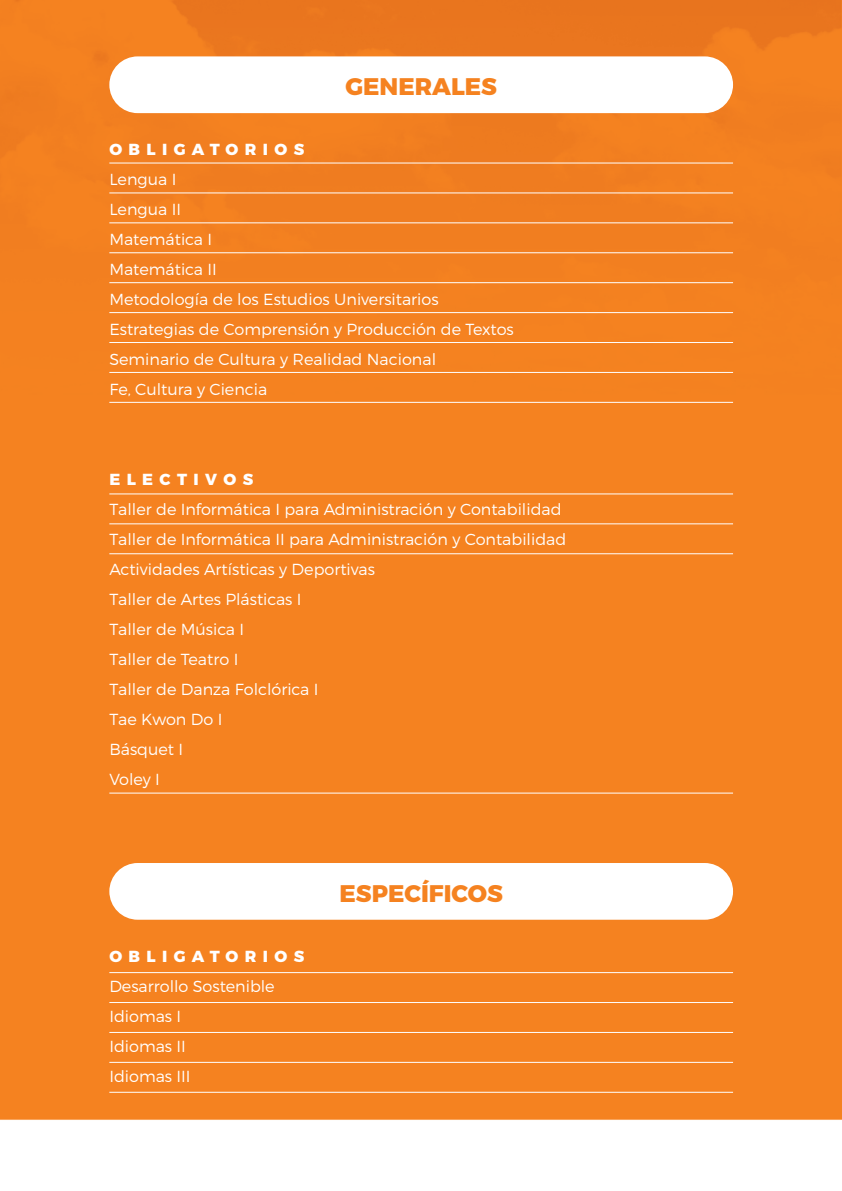
<style>
.page{position:relative;width:842px;height:1191px;background:#fff}
.page>*{position:absolute;margin:0;border:0;box-sizing:border-box;transform-origin:0 0}
.t1{font:800 24px "Montserrat";color:#f58220}
.t2{font:300 16px/30px "Montserrat";color:#fff}
.t3{font:800 16px "Montserrat";letter-spacing:.4em;color:#fff}
</style>
<div class="page">
<div style="left:0;top:0;width:842px;height:1120px;background:#f58220"></div>
<div style="left:109px;top:56px;width:624px;height:57px;background:#fff;border-radius:28px"></div>
<div style="left:109px;top:863px;width:624px;height:56px;background:#fff;border-radius:28px"></div>
<hr style="left:109px;top:163px;width:624px;height:1px;background:#fff">
<hr style="left:109px;top:193px;width:624px;height:1px;background:#fff">
<hr style="left:109px;top:222px;width:624px;height:1px;background:#fff">
<hr style="left:109px;top:252px;width:624px;height:1px;background:#fff">
<hr style="left:109px;top:282px;width:624px;height:1px;background:#fff">
<hr style="left:109px;top:312px;width:624px;height:1px;background:#fff">
<hr style="left:109px;top:342px;width:624px;height:1px;background:#fff">
<hr style="left:109px;top:372px;width:624px;height:1px;background:#fff">
<hr style="left:109px;top:402px;width:624px;height:1px;background:#fff">
<hr style="left:109px;top:972px;width:624px;height:1px;background:#fff">
<hr style="left:109px;top:1002px;width:624px;height:1px;background:#fff">
<hr style="left:109px;top:1032px;width:624px;height:1px;background:#fff">
<hr style="left:109px;top:1062px;width:624px;height:1px;background:#fff">
<hr style="left:109px;top:1092px;width:624px;height:1px;background:#fff">
<hr style="left:109px;top:493px;width:624px;height:1px;background:#fff">
<hr style="left:109px;top:523px;width:624px;height:1px;background:#fff">
<hr style="left:109px;top:553px;width:624px;height:1px;background:#fff">
<hr style="left:109px;top:792px;width:624px;height:1px;background:#fff">
<h1 class="t1" style="left:345px;top:72px;width:153px">GENERALES</h1>
<p class="t3" style="left:109px;top:139px;width:196px">OBLIGATORIOS</p>
<p class="t2" style="left:109px;top:164px;width:406px">Lengua I<br>Lengua II<br>Matemática I<br>Matemática II<br>Metodología de los Estudios Universitarios<br>Estrategias de Comprensión y Producción de Textos<br>Seminario de Cultura y Realidad Nacional<br>Fe, Cultura y Ciencia</p>
<p class="t3" style="left:109px;top:469px;width:145px">ELECTIVOS</p>
<p class="t2" style="left:109px;top:494px;width:458px">Taller de Informática I para Administración y Contabilidad<br>Taller de Informática II para Administración y Contabilidad<br>Actividades Artísticas y Deportivas<br>Taller de Artes Plásticas I<br>Taller de Música I<br>Taller de Teatro I<br>Taller de Danza Folclórica I<br>Tae Kwon Do I<br>Básquet I<br>Voley I</p>
<p class="t3" style="left:109px;top:946px;width:196px">OBLIGATORIOS</p>
<p class="t2" style="left:109px;top:970px;width:167px">Desarrollo Sostenible<br>Idiomas I<br>Idiomas II<br>Idiomas III</p>
<h1 class="t1" style="left:340px;top:878px;width:165px">ESPECÍFICOS</h1>
</div>
